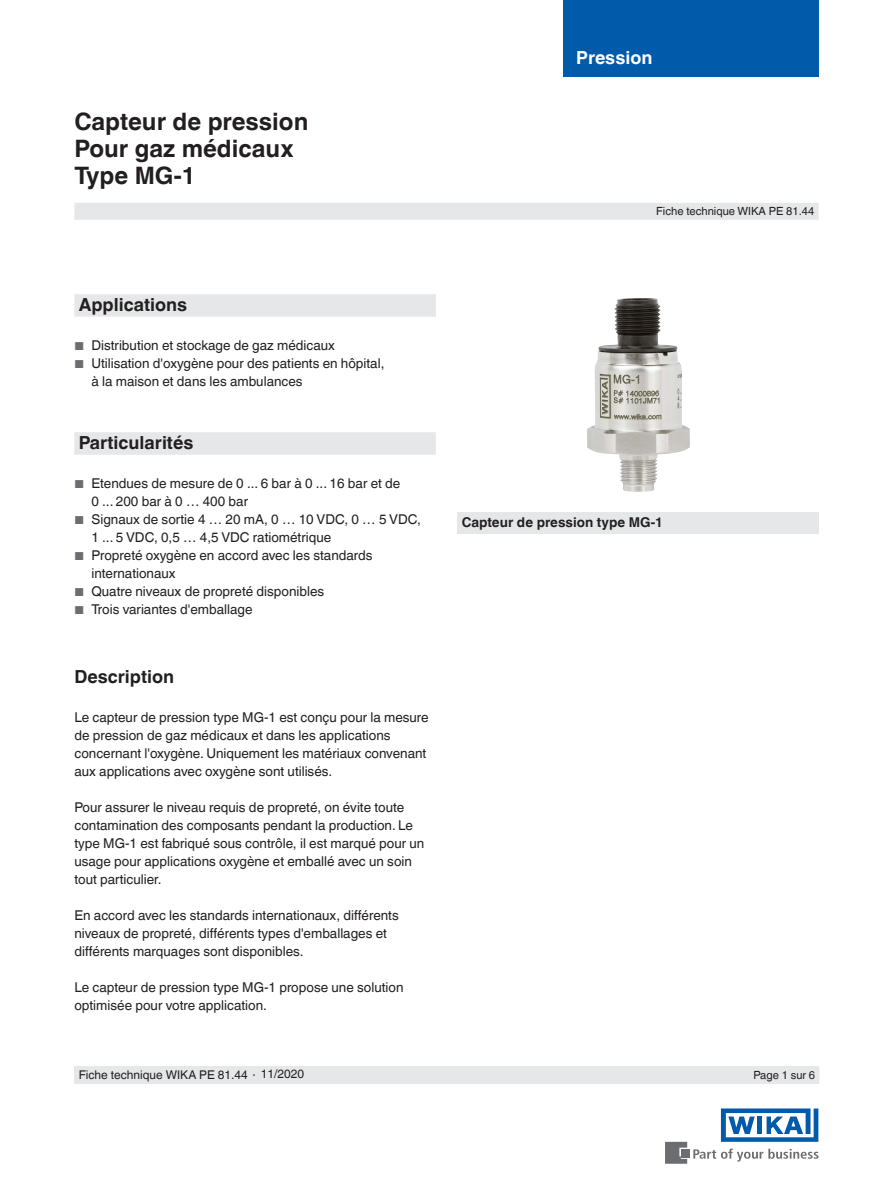
<style>
.page{position:relative;width:893px;height:1188px;background:#fff}
.page>*{position:absolute;margin:0;border:0;box-sizing:border-box;transform-origin:0 0}
.t1{font:700 24px/27px "Helvetica World";color:#231f20}
.t2{font:700 18px "Helvetica World";color:#231f20}
.t3{font:700 18px "Helvetica World";color:#fff}
.t4{font:13.5px/18px "Helvetica World";color:#231f20}
.t5{font:700 13.5px "Helvetica World";color:#231f20}
.t6{font:12px "Helvetica World";color:#231f20}
.t7{font:11.25px "Helvetica World";color:#231f20}
.s1{font-size:11.55px;color:#6c6d70}
.s2{font-size:11.25px}
</style>
<div class="page">
<svg style="left:693px;top:1149px;width:126px;height:13px"></svg>
<div style="left:682px;top:1150px;width:8px;height:8px;background:#6c6d70"></div>
<svg style="left:665px;top:1142px;width:22px;height:22px"></svg>
<svg style="left:721px;top:1108px;width:97px;height:34px"></svg>
<div style="left:563px;top:0;width:256px;height:76px;background:#015aaa"></div>
<div style="left:74px;top:203px;width:745px;height:17px;background:#e6e7e9"></div>
<div style="left:74px;top:1066px;width:745px;height:18px;background:#e6e7e9"></div>
<div style="left:74px;top:294px;width:362px;height:23px;background:#e6e7e9"></div>
<div style="left:74px;top:432px;width:362px;height:23px;background:#e6e7e9"></div>
<div style="left:457px;top:512px;width:362px;height:21px;background:#e6e7e9"></div>
<img style="left:587px;top:298px;width:103px;height:194px">
<h1 class="t1" style="left:74px;top:108px;width:235px">Capteur de pression<br>Pour gaz médicaux<br>Type MG-1</h1>
<h2 class="t2" style="left:79px;top:295px;width:110px">Applications</h2>
<p class="t4" style="left:74px;top:337px;width:262px"><span class="s1">■</span> Distribution et stockage de gaz médicaux</p>
<p class="t4" style="left:91px;top:355px;width:294px;text-indent:-17px"><span class="s1">■</span> Utilisation d'oxygène pour des patients en hôpital, à la maison et dans les ambulances</p>
<h2 class="t2" style="left:79px;top:433px;width:116px">Particularités</h2>
<p class="t4" style="left:91px;top:475px;width:310px;text-indent:-17px"><span class="s1">■</span> Etendues de mesure de 0 ... 6 bar à 0 ... 16 bar et de<br>0 ... 200 bar à 0 … 400 bar</p>
<p class="t4" style="left:91px;top:511px;width:331px;text-indent:-17px"><span class="s1">■</span> Signaux de sortie 4 … 20 mA, 0 … 10 VDC, 0 … 5 VDC,<br>1 ... 5 VDC, 0,5 … 4,5 VDC ratiométrique</p>
<p class="t4" style="left:91px;top:547px;width:283px;text-indent:-17px"><span class="s1">■</span> Propreté oxygène en accord avec les standards internationaux</p>
<p class="t4" style="left:74px;top:583px;width:251px"><span class="s1">■</span> Quatre niveaux de propreté disponibles</p>
<p class="t4" style="left:74px;top:601px;width:180px"><span class="s1">■</span> Trois variantes d'emballage</p>
<h2 class="t2" style="left:74px;top:666px;width:101px">Description</h2>
<p class="t4" style="left:74px;top:708px;width:356px">Le capteur de pression type MG-1 est conçu pour la mesure de pression de gaz médicaux et dans les applications concernant l'oxygène. Uniquement les matériaux convenant aux applications avec oxygène sont utilisés.</p>
<p class="t4" style="left:74px;top:798px;width:351px">Pour assurer le niveau requis de propreté, on évite toute contamination des composants pendant la production. Le type MG-1 est fabriqué sous contrôle, il est marqué pour un usage pour applications oxygène et emballé avec un soin tout particulier.</p>
<p class="t4" style="left:74px;top:906px;width:326px">En accord avec les standards internationaux, différents niveaux de propreté, différents types d'emballages et différents marquages sont disponibles.</p>
<p class="t4" style="left:74px;top:978px;width:331px">Le capteur de pression type MG-1 propose une solution optimisée pour votre application.</p>
<p class="t6" style="left:79px;top:1068px;width:227px">Fiche technique WIKA PE 81.44 <span class="s2">∙</span> 11/2020</p>
<h2 class="t3" style="left:576px;top:47px;width:78px">Pression</h2>
<p class="t7" style="left:656px;top:205px;width:160px">Fiche technique WIKA PE 81.44</p>
<p class="t5" style="left:462px;top:515px;width:203px">Capteur de pression type MG-1</p>
<p class="t7" style="left:753px;top:1069px;width:63px">Page 1 sur 6</p>
</div>
